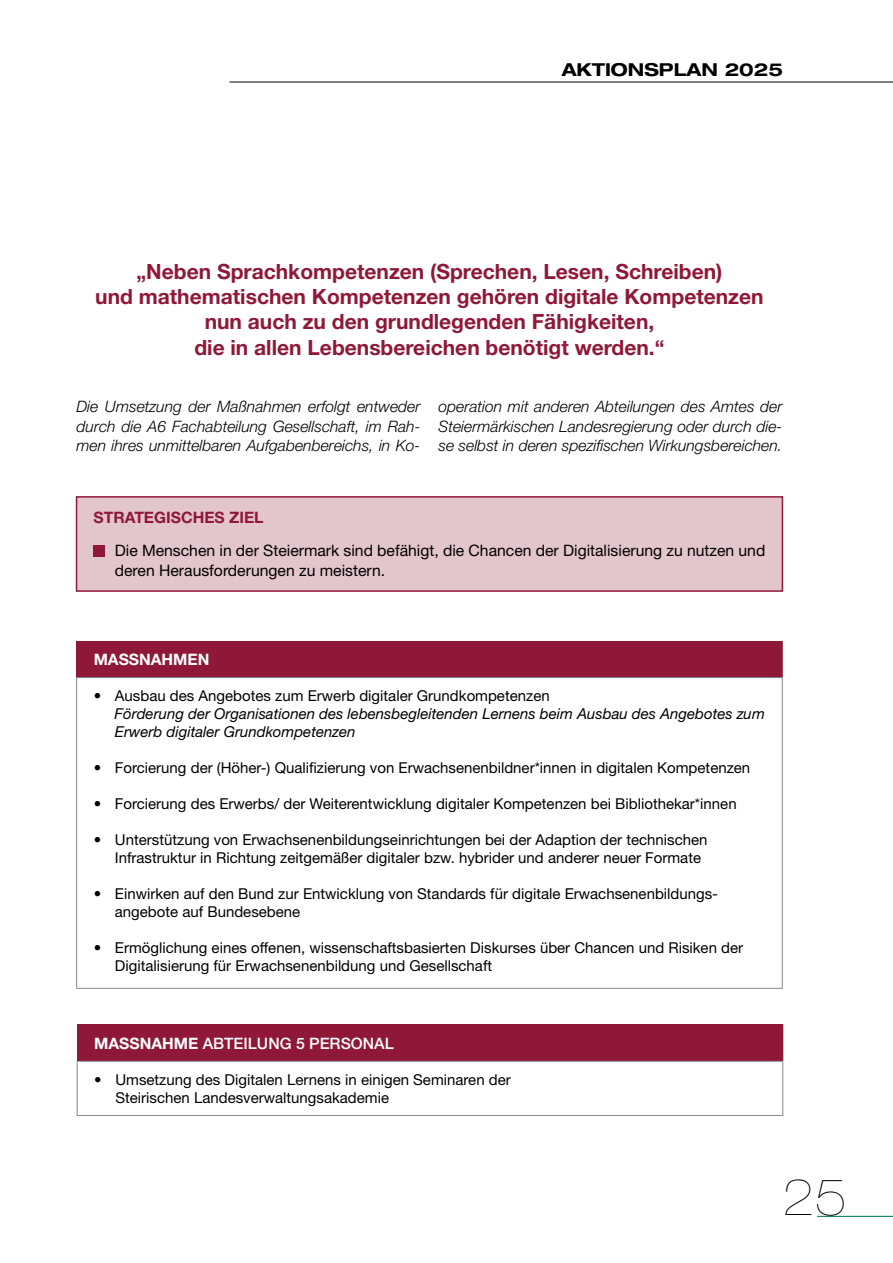
<style>
.page{position:relative;width:893px;height:1263px;background:#fff}
.page>*{position:absolute;margin:0;border:0;box-sizing:border-box;transform-origin:0 0}
.t1{font:200 expanded 49.5px "Helvetica Neue LT Pro";color:#000}
.t2{font:700 21px/25.2px "Helvetica Neue LT Pro";color:#8f1838;text-align:center}
.t3{font:700 expanded 17.85px "Helvetica Neue LT Pro";color:#000}
.t4{font:italic 300 15.75px/19.5px "Helvetica Neue LT Pro";color:#000;text-align:justify}
.t5{font:15.75px/19.5px "Helvetica Neue LT Pro";color:#000}
.t6{font:500 15.75px "Helvetica Neue LT Pro";color:#fff}
.t7{font:700 15.75px "Helvetica Neue LT Pro";color:#8f1838}
.t8{font:700 15.75px "Helvetica Neue LT Pro";color:#fff}
.t9{font:15px/18px "Helvetica Neue LT Pro";color:#000}
.t10{font:italic 15px/18px "Helvetica Neue LT Pro";color:#000}
.s1{font-weight:700}
</style>
<div class="page">
<hr style="left:229px;top:82px;width:664px;height:1px;background:#000">
<hr style="left:817px;top:1216px;width:76px;height:1px;background:#007b49">
<div style="left:76px;top:496px;width:707px;height:96px;background:#e3c5cd;border:2px solid #8f1838"></div>
<div style="left:94px;top:545px;width:11px;height:11px;background:#8f1838"></div>
<div style="left:77px;top:641px;width:705px;height:36px;background:#8f1838"></div>
<hr style="left:76px;top:988px;width:707px;height:1px;background:#878787">
<hr style="left:76px;top:677px;width:707px;height:1px;background:#878787">
<hr style="left:76px;top:678px;width:1px;height:310px;background:#878787">
<hr style="left:782px;top:678px;width:1px;height:310px;background:#878787">
<hr style="left:782px;top:641px;width:1px;height:36px;background:#8f1838">
<div style="left:77px;top:1024px;width:706px;height:37px;background:#8f1838"></div>
<hr style="left:77px;top:1115px;width:706px;height:1px;background:#878787">
<hr style="left:77px;top:1061px;width:706px;height:1px;background:#878787">
<hr style="left:77px;top:1062px;width:1px;height:53px;background:#878787">
<hr style="left:782px;top:1062px;width:1px;height:53px;background:#878787">
<p class="t3" style="left:562px;top:58px;width:223px">AKTIONSPLAN 2025</p>
<h2 class="t2" style="left:95px;top:258px;width:670px">„Neben Sprachkompetenzen (Sprechen, Lesen, Schreiben)<br>und mathematischen Kompetenzen gehören digitale Kompetenzen nun auch zu den grundlegenden Fähigkeiten,<br>die in allen Lebensbereichen benötigt werden.“</h2>
<p class="t4" style="left:77px;top:397px;width:345px">Die Umsetzung der Maßnahmen erfolgt entweder durch die A6 Fachabteilung Gesellschaft, im Rah&shy;men ihres unmittelbaren Aufgabenbereichs, in Ko-</p>
<p class="t4" style="left:438px;top:397px;width:345px">operation mit anderen Abteilungen des Amtes der Steiermärkischen Landesregierung oder durch die&shy;se selbst in deren spezifischen Wirkungsbereichen.</p>
<p class="t7" style="left:94px;top:508px;width:172px">STRATEGISCHES ZIEL</p>
<p class="t5" style="left:115px;top:541px;width:652px">Die Menschen in der Steiermark sind befähigt, die Chancen der Digitalisierung zu nutzen und deren Herausforderungen zu meistern.</p>
<p class="t8" style="left:94px;top:649px;width:117px">MASSNAHMEN</p>
<p class="t9" style="left:94px;top:686px;width:458px">• Ausbau des Angebotes zum Erwerb digitaler Grundkompetenzen</p>
<p class="t10" style="left:115px;top:704px;width:652px">Förderung der Organisationen des lebensbegleitenden Lernens beim Ausbau des Angebotes zum<br>Erwerb digitaler Grundkompetenzen</p>
<p class="t9" style="left:94px;top:758px;width:658px">• Forcierung der (Höher-) Qualifizierung von Erwachsenenbildner*innen in digitalen Kompetenzen</p>
<p class="t9" style="left:94px;top:794px;width:644px">• Forcierung des Erwerbs/ der Weiterentwicklung digitaler Kompetenzen bei Bibliothekar*innen</p>
<p class="t9" style="left:115px;top:830px;width:594px;text-indent:-21px">• Unterstützung von Erwachsenenbildungseinrichtungen bei der Adaption der technischen<br>Infrastruktur in Richtung zeitgemäßer digitaler bzw. hybrider und anderer neuer Formate</p>
<p class="t9" style="left:115px;top:884px;width:603px;text-indent:-21px">• Einwirken auf den Bund zur Entwicklung von Standards für digitale Erwachsenenbildungs&shy;angebote auf Bundesebene</p>
<p class="t9" style="left:115px;top:938px;width:630px;text-indent:-21px">• Ermöglichung eines offenen, wissenschaftsbasierten Diskurses über Chancen und Risiken der<br>Digitalisierung für Erwachsenenbildung und Gesellschaft</p>
<p class="t6" style="left:94px;top:1033px;width:301px"><span class="s1">MASSNAHME</span> ABTEILUNG 5 PERSONAL</p>
<p class="t9" style="left:115px;top:1070px;width:397px;text-indent:-21px">• Umsetzung des Digitalen Lernens in einigen Seminaren der<br>Steirischen Landesverwaltungsakademie</p>
<h1 class="t1" style="left:782px;top:1168px;width:66px">25</h1>
</div>
